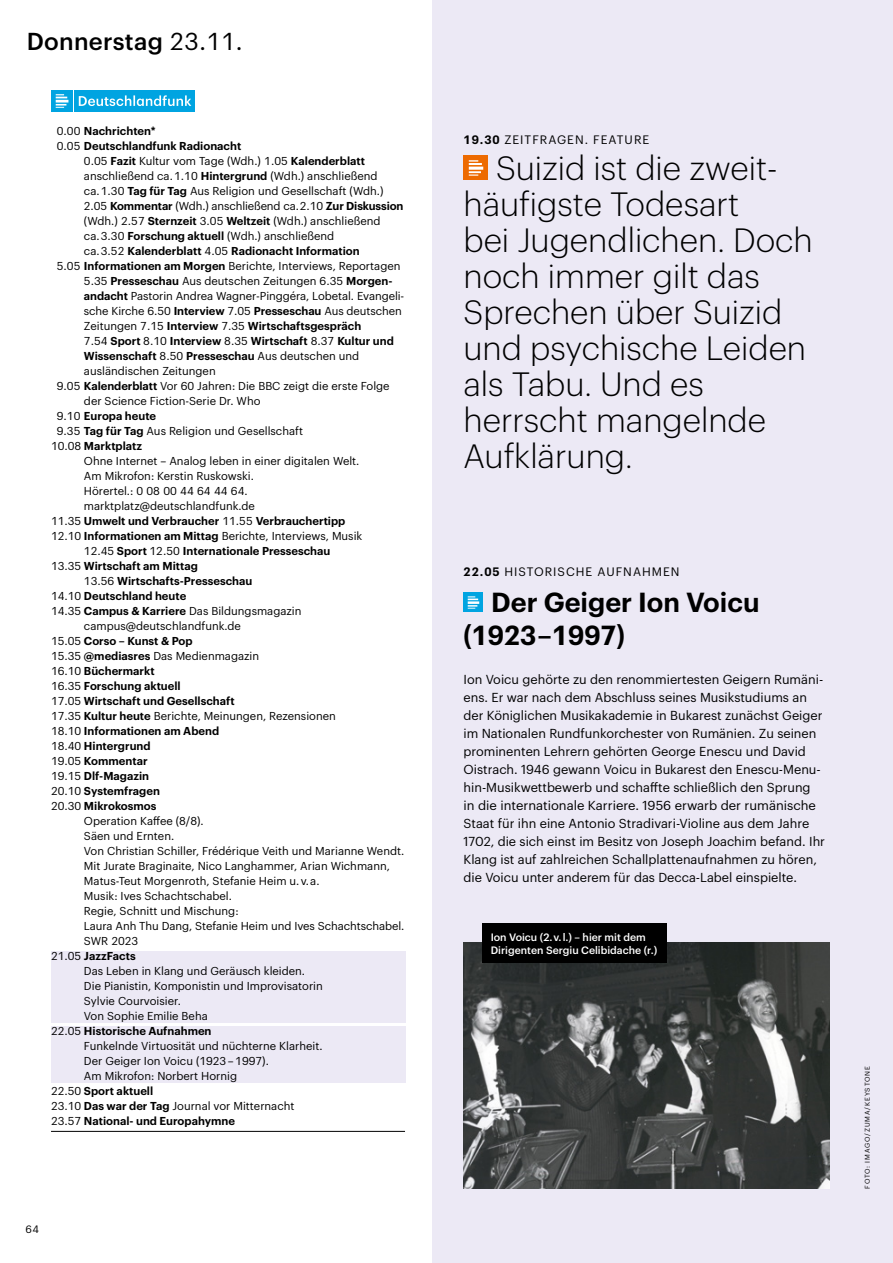
<style>
.page{position:relative;width:893px;height:1263px;background:#fff}
.page>*{position:absolute;margin:0;border:0;box-sizing:border-box;transform-origin:0 0}
.t1{font:300 33px/36px "Graphik";color:#000}
.t2{font:600 27px/33px "Graphik";color:#000}
.t3{font:500 24px "Graphik";letter-spacing:.01em;color:#000}
.t4{font:12.75px/18px "Graphik";color:#000}
.t5{font:12px "Graphik";letter-spacing:.085em;color:#000}
.t6{font:11.25px "Graphik";color:#000}
.t7{font:600 11.25px "Graphik";color:#000}
.t8{font:500 10.5px/13.5px "Graphik";color:#fff}
.t9{font:10.5px "Graphik";color:#000}
.t10{font:6.75px "Graphik";letter-spacing:.125em;color:#000}
.s1{font-weight:400}
.s2{font-weight:600}
</style>
<div class="page">
<div style="left:433px;top:0;width:460px;height:1263px;background:#ece9f5"></div>
<div style="left:51px;top:90px;width:21px;height:22px;background:#00a4e1"></div>
<div style="left:74px;top:90px;width:121px;height:22px;background:#00a4e1"></div>
<svg style="left:56px;top:94px;width:12px;height:14px"></svg>
<svg style="left:79px;top:95px;width:112px;height:11px"></svg>
<img style="left:463px;top:943px;width:366px;height:245px">
<div style="left:463px;top:156px;width:25px;height:24px;background:#ed6a00"></div>
<hr style="left:469px;top:167px;width:14px;height:3px;background:#fff">
<svg style="left:469px;top:160px;width:13px;height:5px"></svg>
<svg style="left:469px;top:171px;width:12px;height:5px"></svg>
<div style="left:51px;top:951px;width:354px;height:71px;background:#ece9f5"></div>
<div style="left:51px;top:1026px;width:354px;height:56px;background:#ece9f5"></div>
<hr style="left:51px;top:1131px;width:354px;height:1px;background:#000">
<div style="left:463px;top:593px;width:20px;height:19px;background:#00a4e1"></div>
<svg style="left:468px;top:596px;width:11px;height:13px"></svg>
<div style="left:482px;top:923px;width:184px;height:39px;background:#000"></div>
<h3 class="t3" style="left:27px;top:23px;width:217px">Donnerstag <span class="s1">23.11.</span></h3>
<p class="t7" style="left:57px;top:122px;width:100px"><span class="s1">0.00</span> Nachrichten*</p>
<p class="t7" style="left:57px;top:137px;width:186px"><span class="s1">0.05</span> Deutschlandfunk Radionacht</p>
<p class="t6" style="left:84px;top:153px;width:283px">0.05 <span class="s2">Fazit</span> Kultur vom Tage (Wdh.) 1.05 <span class="s2">Kalenderblatt</span></p>
<p class="t6" style="left:84px;top:168px;width:295px">anschließend ca. 1.10 <span class="s2">Hintergrund</span> (Wdh.) anschließend</p>
<p class="t6" style="left:84px;top:183px;width:301px">ca. 1.30 <span class="s2">Tag für Tag</span> Aus Religion und Gesellschaft (Wdh.)</p>
<p class="t6" style="left:84px;top:198px;width:321px">2.05 <span class="s2">Kommentar</span> (Wdh.) anschließend ca. 2.10 <span class="s2">Zur Diskussion</span></p>
<p class="t6" style="left:84px;top:213px;width:298px">(Wdh.) 2.57 <span class="s2">Sternzeit</span> 3.05 <span class="s2">Weltzeit</span> (Wdh.) anschließend</p>
<p class="t6" style="left:84px;top:228px;width:252px">ca. 3.30 <span class="s2">Forschung aktuell</span> (Wdh.) anschließend</p>
<p class="t7" style="left:84px;top:242px;width:277px"><span class="s1">ca. 3.52</span> Kalenderblatt <span class="s1">4.05</span> Radionacht Information</p>
<p class="t6" style="left:57px;top:257px;width:345px">5.05 <span class="s2">Informationen am Morgen</span> Berichte, Interviews, Reportagen</p>
<p class="t6" style="left:84px;top:272px;width:310px">5.35 <span class="s2">Presseschau</span> Aus deutschen Zeitungen 6.35 <span class="s2">Morgen-</span></p>
<p class="t6" style="left:84px;top:287px;width:322px"><span class="s2">andacht</span> Pastorin Andrea Wagner-Pinggéra, Lobetal. Evangeli-</p>
<p class="t6" style="left:84px;top:302px;width:319px">sche Kirche 6.50 <span class="s2">Interview</span> 7.05 <span class="s2">Presseschau</span> Aus deutschen</p>
<p class="t7" style="left:84px;top:317px;width:279px"><span class="s1">Zeitungen 7.15</span> Interview <span class="s1">7.35</span> Wirtschaftsgespräch</p>
<p class="t7" style="left:84px;top:332px;width:311px"><span class="s1">7.54</span> Sport <span class="s1">8.10</span> Interview <span class="s1">8.35</span> Wirtschaft <span class="s1">8.37</span> Kultur und</p>
<p class="t7" style="left:84px;top:347px;width:277px">Wissenschaft <span class="s1">8.50</span> Presseschau <span class="s1">Aus deutschen und</span></p>
<p class="t6" style="left:84px;top:362px;width:133px">ausländischen Zeitungen</p>
<p class="t6" style="left:57px;top:377px;width:334px">9.05 <span class="s2">Kalenderblatt</span> Vor 60 Jahren: Die BBC zeigt die erste Folge</p>
<p class="t6" style="left:84px;top:392px;width:178px">der Science Fiction-Serie Dr. Who</p>
<p class="t7" style="left:57px;top:407px;width:101px"><span class="s1">9.10</span> Europa heute</p>
<p class="t6" style="left:57px;top:422px;width:248px">9.35 <span class="s2">Tag für Tag</span> Aus Religion und Gesellschaft</p>
<p class="t7" style="left:51px;top:437px;width:93px"><span class="s1">10.08</span> Marktplatz</p>
<p class="t6" style="left:84px;top:452px;width:277px">Ohne Internet – Analog leben in einer digitalen Welt.</p>
<p class="t6" style="left:84px;top:467px;width:171px">Am Mikrofon: Kerstin Ruskowski.</p>
<p class="t6" style="left:84px;top:482px;width:165px">Hörertel.: 0 08 00 44 64 44 64.</p>
<p class="t6" style="left:84px;top:497px;width:173px">marktplatz@deutschlandfunk.de</p>
<p class="t7" style="left:51px;top:512px;width:296px"><span class="s1">11.35</span> Umwelt und Verbraucher <span class="s1">11.55</span> Verbrauchertipp</p>
<p class="t6" style="left:51px;top:527px;width:313px">12.10 <span class="s2">Informationen am Mittag</span> Berichte, Interviews, Musik</p>
<p class="t7" style="left:84px;top:542px;width:248px"><span class="s1">12.45</span> Sport <span class="s1">12.50</span> Internationale Presseschau</p>
<p class="t7" style="left:51px;top:557px;width:148px"><span class="s1">13.35</span> Wirtschaft am Mittag</p>
<p class="t7" style="left:84px;top:572px;width:170px"><span class="s1">13.56</span> Wirtschafts-Presseschau</p>
<p class="t7" style="left:51px;top:587px;width:137px"><span class="s1">14.10</span> Deutschland heute</p>
<p class="t6" style="left:51px;top:602px;width:252px">14.35 <span class="s2">Campus &amp; Karriere</span> Das Bildungsmagazin</p>
<p class="t6" style="left:84px;top:617px;width:159px">campus@deutschlandfunk.de</p>
<p class="t7" style="left:51px;top:632px;width:143px"><span class="s1">15.05</span> Corso – Kunst &amp; Pop</p>
<p class="t6" style="left:51px;top:647px;width:210px">15.35 <span class="s2">@mediasres</span> Das Medienmagazin</p>
<p class="t7" style="left:51px;top:662px;width:105px"><span class="s1">16.10</span> Büchermarkt</p>
<p class="t7" style="left:51px;top:677px;width:131px"><span class="s1">16.35</span> Forschung aktuell</p>
<p class="t7" style="left:51px;top:692px;width:185px"><span class="s1">17.05</span> Wirtschaft und Gesellschaft</p>
<p class="t6" style="left:51px;top:707px;width:286px">17.35 <span class="s2">Kultur heute</span> Berichte, Meinungen, Rezensionen</p>
<p class="t7" style="left:51px;top:722px;width:170px"><span class="s1">18.10</span> Informationen am Abend</p>
<p class="t7" style="left:51px;top:737px;width:101px"><span class="s1">18.40</span> Hintergrund</p>
<p class="t7" style="left:51px;top:752px;width:98px"><span class="s1">19.05</span> Kommentar</p>
<p class="t7" style="left:51px;top:767px;width:100px"><span class="s1">19.15</span> Dlf-Magazin</p>
<p class="t7" style="left:51px;top:782px;width:110px"><span class="s1">20.10</span> Systemfragen</p>
<p class="t7" style="left:51px;top:797px;width:107px"><span class="s1">20.30</span> Mikrokosmos</p>
<p class="t6" style="left:84px;top:812px;width:121px">Operation Kaffee (8/8).</p>
<p class="t6" style="left:84px;top:827px;width:92px">Säen und Ernten.</p>
<p class="t6" style="left:84px;top:842px;width:322px">Von Christian Schiller, Frédérique Veith und Marianne Wendt.</p>
<p class="t6" style="left:84px;top:857px;width:308px">Mit Jurate Braginaite, Nico Langhammer, Arian Wichmann,</p>
<p class="t6" style="left:84px;top:872px;width:237px">Matus-Teut Morgenroth, Stefanie Heim u. v. a.</p>
<p class="t6" style="left:84px;top:887px;width:149px">Musik: Ives Schachtschabel.</p>
<p class="t6" style="left:84px;top:902px;width:156px">Regie, Schnitt und Mischung:</p>
<p class="t6" style="left:84px;top:917px;width:322px">Laura Anh Thu Dang, Stefanie Heim und Ives Schachtschabel.</p>
<p class="t6" style="left:84px;top:932px;width:56px">SWR 2023</p>
<p class="t7" style="left:51px;top:947px;width:86px"><span class="s1">21.05</span> JazzFacts</p>
<p class="t6" style="left:84px;top:962px;width:223px">Das Leben in Klang und Geräusch kleiden.</p>
<p class="t6" style="left:84px;top:977px;width:240px">Die Pianistin, Komponistin und Improvisatorin</p>
<p class="t6" style="left:84px;top:992px;width:98px">Sylvie Courvoisier.</p>
<p class="t6" style="left:84px;top:1007px;width:125px">Von Sophie Emilie Beha</p>
<p class="t7" style="left:51px;top:1022px;width:162px"><span class="s1">22.05</span> Historische Aufnahmen</p>
<p class="t6" style="left:84px;top:1037px;width:240px">Funkelnde Virtuosität und nüchterne Klarheit.</p>
<p class="t6" style="left:84px;top:1052px;width:186px">Der Geiger Ion Voicu (1923–1997).</p>
<p class="t6" style="left:84px;top:1067px;width:155px">Am Mikrofon: Norbert Hornig</p>
<p class="t7" style="left:51px;top:1082px;width:104px"><span class="s1">22.50</span> Sport aktuell</p>
<p class="t6" style="left:51px;top:1097px;width:245px">23.10 <span class="s2">Das war der Tag</span> Journal vor Mitternacht</p>
<p class="t7" style="left:51px;top:1112px;width:186px"><span class="s1">23.57</span> National- und Europahymne</p>
<p class="t9" style="left:26px;top:1221px;width:15px">64</p>
<p class="t5" style="left:463px;top:131px;width:187px"><span class="s2">19.30</span> ZEITFRAGEN. FEATURE</p>
<h1 class="t1" style="left:463px;top:147px;width:351px;text-indent:33px">Suizid ist die zweit&shy;häufigste Todesart<br>bei Jugendlichen. Doch noch immer gilt das<br>Sprechen über Suizid und psychische Leiden als Tabu. Und es herrscht mangelnde<br>Aufklärung.</h1>
<p class="t5" style="left:463px;top:563px;width:218px"><span class="s2">22.05</span> HISTORISCHE AUFNAHMEN</p>
<h2 class="t2" style="left:463px;top:583px;width:298px;text-indent:28px">Der Geiger Ion Voicu (1923–1997)</h2>
<p class="t4" style="left:463px;top:669px;width:363px">Ion Voicu gehörte zu den renommiertesten Geigern Rumäni&shy;ens. Er war nach dem Abschluss seines Musikstudiums an der Königlichen Musikakademie in Bukarest zunächst Geiger im Nationalen Rundfunkorchester von Rumänien. Zu seinen prominenten Lehrern gehörten George Enescu und David Oistrach. 1946 gewann Voicu in Bukarest den Enescu-Menu&shy;hin-Musikwettbewerb und schaffte schließlich den Sprung<br>in die internationale Karriere. 1956 erwarb der rumänische Staat für ihn eine Antonio Stradivari-Violine aus dem Jahre 1702, die sich einst im Besitz von Joseph Joachim befand. Ihr Klang ist auf zahlreichen Schallplattenaufnahmen zu hören, die Voicu unter anderem für das Decca-Label einspielte.</p>
<p class="t8" style="left:491px;top:929px;width:168px">Ion Voicu (2. v. l.) – hier mit dem<br>Dirigenten Sergiu Celibidache (r.)</p>
<p class="t10" style="left:862px;top:1189px;width:124px;rotate:-90deg">FOTO: IMAGO/ZUMA/KEYSTONE</p>
</div>
